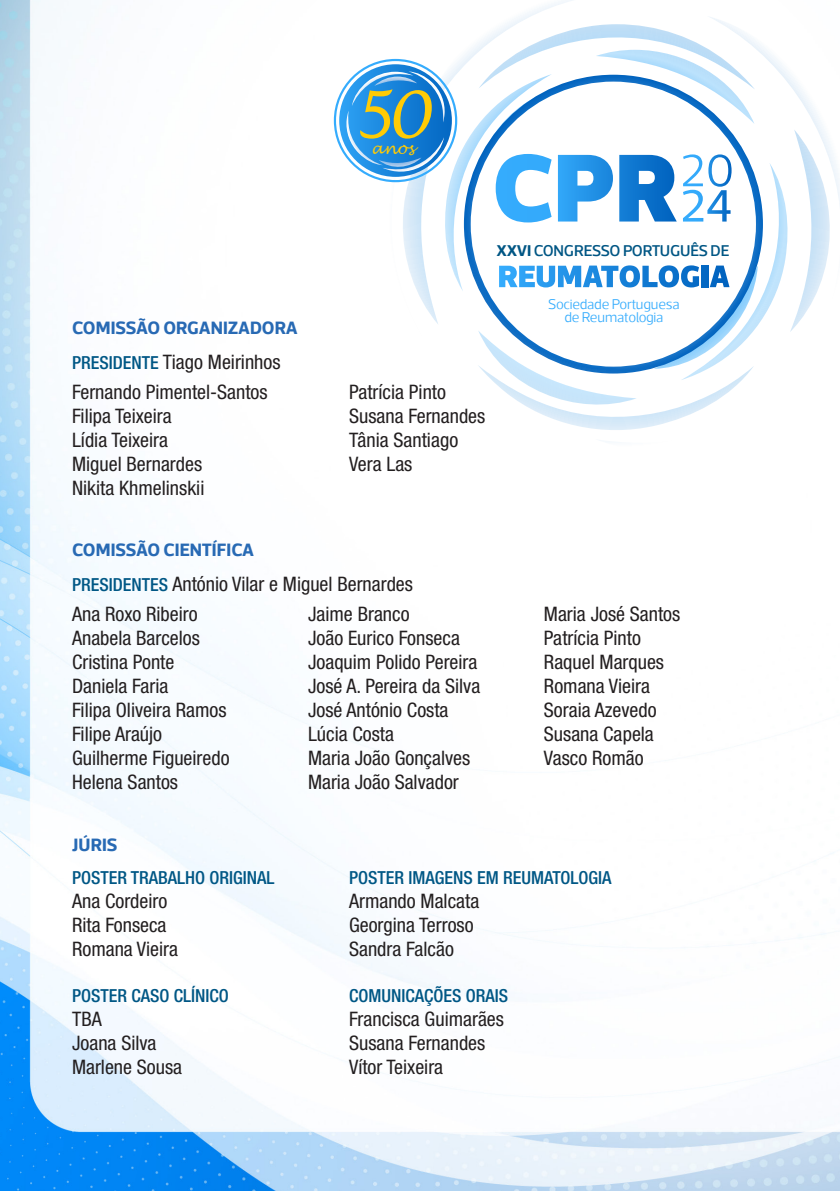
<style>
.page{position:relative;width:840px;height:1191px;background:#fff}
.page>*{position:absolute;margin:0;border:0;box-sizing:border-box;transform-origin:0 0}
.t1{font:italic 64px "Lucida Handwriting";color:#ffcb05}
.t2{font:condensed 20px "Helvetica Neue LT Std";color:#231f20}
.t3{font:500 condensed 18px "Helvetica Neue LT Std";color:#005785}
.t4{font:700 18px "Acto CTT";color:#286ab4}
.t5{font:500 15.8px "Acto CTT";letter-spacing:-.015em;color:#005684}
.t6{font:italic 15.8px "Lucida Handwriting";color:#ffcb05}
.t7{font:300 14.2px/13px "Acto CTT";letter-spacing:-.01em;color:#35acfd;text-align:center}
.s1{font-weight:500;font-size:18px;color:#005785}
.s2{font-weight:700}
</style>
<div class="page">
<img style="left:0;top:0;width:838px;height:1191px">
<svg style="left:374px;top:0;width:465px;height:463px"></svg>
<svg style="left:339px;top:64px;width:112px;height:113px"></svg>
<svg style="left:345px;top:72px;width:100px;height:101px"></svg>
<div style="left:333px;top:59px;width:124px;height:123px;border:2px solid #35acfd;border-radius:50%"></div>
<p class="t1" style="left:350px;top:76px;width:81px">50</p>
<p class="t6" style="left:371px;top:139px;width:44px">anos</p>
<p class="t4" style="left:72px;top:317px;width:227px">COMISSÃO ORGANIZADORA</p>
<p class="t2" style="left:72px;top:351px;width:210px"><span class="s1">PRESIDENTE</span> Tiago Meirinhos</p>
<p class="t2" style="left:72px;top:380px;width:197px">Fernando Pimentel-Santos</p>
<p class="t2" style="left:72px;top:404px;width:101px">Filipa Teixeira</p>
<p class="t2" style="left:72px;top:428px;width:97px">Lídia Teixeira</p>
<p class="t2" style="left:72px;top:452px;width:131px">Miguel Bernardes</p>
<p class="t2" style="left:72px;top:476px;width:134px">Nikita Khmelinskii</p>
<p class="t5" style="left:496px;top:241px;width:234px"><span class="s2">XXVI</span> CONGRESSO PORTUGUÊS DE</p>
<p class="t7" style="left:548px;top:297px;width:133px">Sociedade Portuguesa de Reumatologia</p>
<p class="t2" style="left:349px;top:380px;width:98px">Patrícia Pinto</p>
<p class="t2" style="left:349px;top:404px;width:138px">Susana Fernandes</p>
<p class="t2" style="left:349px;top:428px;width:111px">Tânia Santiago</p>
<p class="t2" style="left:349px;top:452px;width:65px">Vera Las</p>
<p class="t4" style="left:72px;top:538px;width:183px">COMISSÃO CIENTÍFICA</p>
<p class="t2" style="left:72px;top:572px;width:342px"><span class="s1">PRESIDENTES</span> António Vilar e Miguel Bernardes</p>
<p class="t2" style="left:72px;top:602px;width:127px">Ana Roxo Ribeiro</p>
<p class="t2" style="left:72px;top:626px;width:129px">Anabela Barcelos</p>
<p class="t2" style="left:72px;top:650px;width:104px">Cristina Ponte</p>
<p class="t2" style="left:72px;top:674px;width:98px">Daniela Faria</p>
<p class="t2" style="left:72px;top:698px;width:156px">Filipa Oliveira Ramos</p>
<p class="t2" style="left:72px;top:722px;width:91px">Filipe Araújo</p>
<p class="t2" style="left:72px;top:746px;width:159px">Guilherme Figueiredo</p>
<p class="t2" style="left:72px;top:770px;width:107px">Helena Santos</p>
<p class="t2" style="left:308px;top:602px;width:103px">Jaime Branco</p>
<p class="t2" style="left:308px;top:626px;width:153px">João Eurico Fonseca</p>
<p class="t2" style="left:308px;top:650px;width:171px">Joaquim Polido Pereira</p>
<p class="t2" style="left:308px;top:674px;width:174px">José A. Pereira da Silva</p>
<p class="t2" style="left:308px;top:698px;width:142px">José António Costa</p>
<p class="t2" style="left:308px;top:722px;width:87px">Lúcia Costa</p>
<p class="t2" style="left:308px;top:746px;width:164px">Maria João Gonçalves</p>
<p class="t2" style="left:308px;top:770px;width:152px">Maria João Salvador</p>
<p class="t2" style="left:543px;top:602px;width:138px">Maria José Santos</p>
<p class="t2" style="left:543px;top:626px;width:98px">Patrícia Pinto</p>
<p class="t2" style="left:543px;top:650px;width:121px">Raquel Marques</p>
<p class="t2" style="left:543px;top:674px;width:107px">Romana Vieira</p>
<p class="t2" style="left:543px;top:698px;width:114px">Soraia Azevedo</p>
<p class="t2" style="left:543px;top:722px;width:111px">Susana Capela</p>
<p class="t2" style="left:543px;top:746px;width:101px">Vasco Romão</p>
<p class="t4" style="left:72px;top:834px;width:47px">JÚRIS</p>
<p class="t3" style="left:72px;top:867px;width:204px">POSTER TRABALHO ORIGINAL</p>
<p class="t2" style="left:72px;top:889px;width:97px">Ana Cordeiro</p>
<p class="t2" style="left:72px;top:913px;width:96px">Rita Fonseca</p>
<p class="t2" style="left:72px;top:937px;width:107px">Romana Vieira</p>
<p class="t3" style="left:72px;top:985px;width:158px">POSTER CASO CLÍNICO</p>
<p class="t2" style="left:72px;top:1007px;width:31px">TBA</p>
<p class="t2" style="left:72px;top:1031px;width:86px">Joana Silva</p>
<p class="t2" style="left:72px;top:1055px;width:111px">Marlene Sousa</p>
<p class="t3" style="left:349px;top:867px;width:264px">POSTER IMAGENS EM REUMATOLOGIA</p>
<p class="t2" style="left:349px;top:889px;width:132px">Armando Malcata</p>
<p class="t2" style="left:349px;top:913px;width:126px">Georgina Terroso</p>
<p class="t2" style="left:349px;top:937px;width:106px">Sandra Falcão</p>
<p class="t3" style="left:349px;top:985px;width:161px">COMUNICAÇÕES ORAIS</p>
<p class="t2" style="left:349px;top:1007px;width:156px">Francisca Guimarães</p>
<p class="t2" style="left:349px;top:1031px;width:138px">Susana Fernandes</p>
<p class="t2" style="left:349px;top:1055px;width:95px">Vítor Teixeira</p>
</div>
